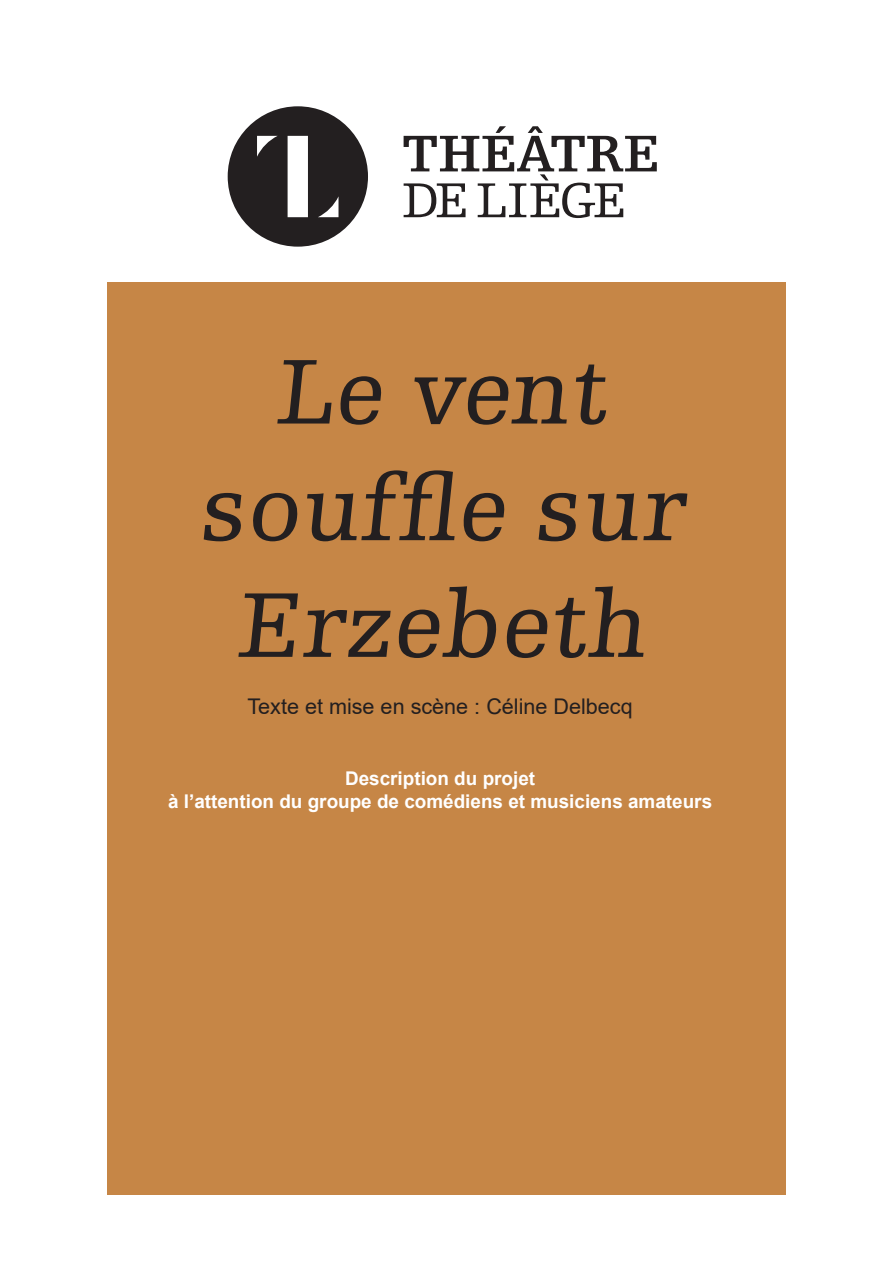
<style>
.page{position:relative;width:893px;height:1263px;background:#fff}
.page>*{position:absolute;margin:0;border:0;box-sizing:border-box;transform-origin:0 0}
.t1{font:97.2px/116.7px "Egyptienne FLT";color:#231f20;text-align:center}
.t2{font:21.6px "Arial";color:#231f20}
.t3{font:700 18.9px/22.6px "Arial";color:#fff;text-align:center}
</style>
<div class="page">
<div style="left:107px;top:282px;width:679px;height:913px;background:#c68646"></div>
<svg style="left:404px;top:126px;width:253px;height:92px"></svg>
<svg style="left:228px;top:106px;width:140px;height:141px"></svg>
<h1 class="t1" style="left:197px;top:335px;width:499px">Le vent souffle sur<br>Erzebeth</h1>
<p class="t2" style="left:247px;top:692px;width:387px">Texte et mise en scène : Céline Delbecq</p>
<p class="t3" style="left:168px;top:768px;width:546px">Description du projet<br>à l’attention du groupe de comédiens et musiciens amateurs</p>
</div>
